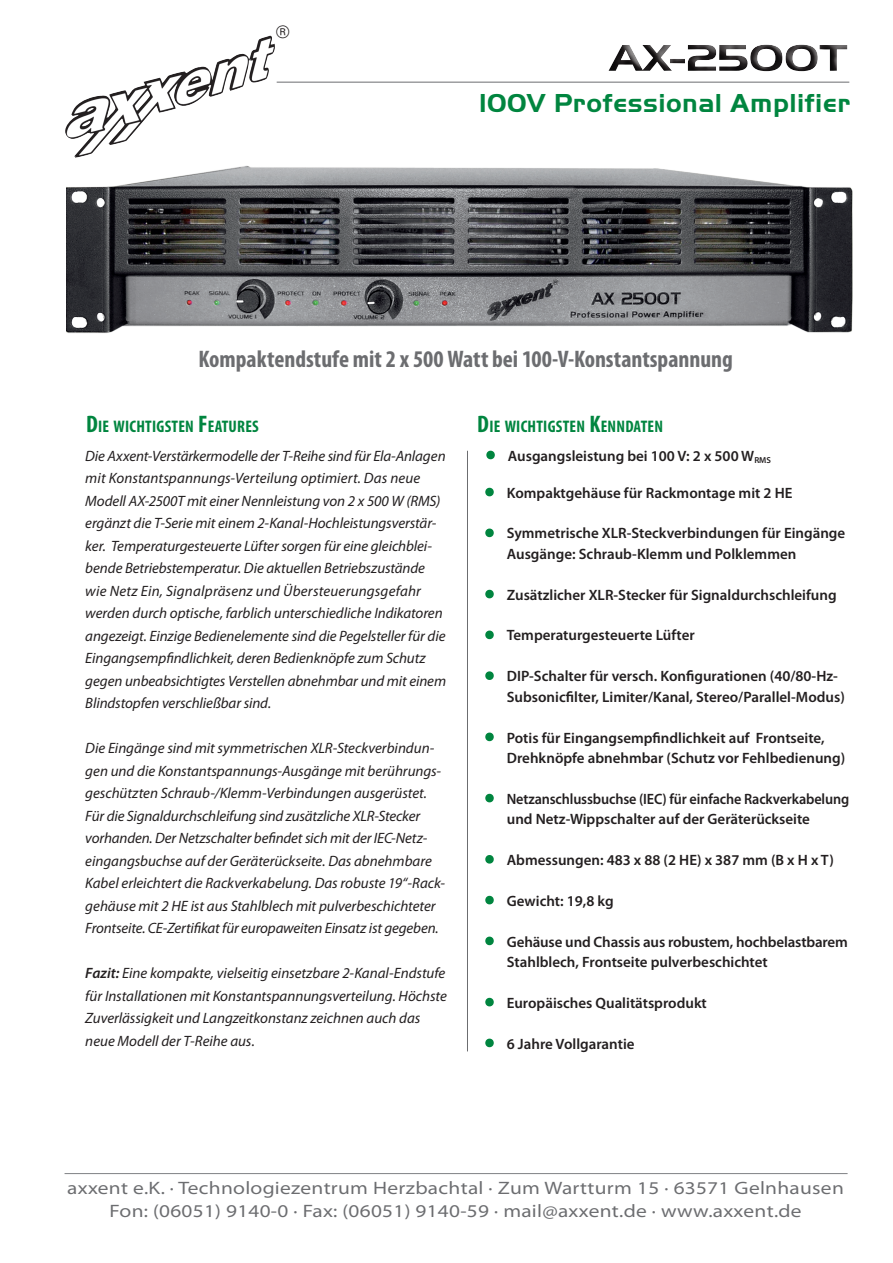
<style>
.page{position:relative;width:893px;height:1263px;background:#fff}
.page>*{position:absolute;margin:0;border:0;box-sizing:border-box;transform-origin:0 0}
.t1{font:700 27px "Handel Got D";letter-spacing:.02em;color:#00853f}
.t2{font:700 condensed 24px "Myriad Pro";color:#6c6d70}
.t3{font:semi-expanded 18px/22.5px "Myriad Pro";letter-spacing:.015em;color:#6c6d70;text-align:center;scale:1.09 1}
.t4{font:17.1px "Univers";color:#231f20}
.t5{font:700 condensed 16.8px "Myriad Pro";letter-spacing:.015em;color:#00853f}
.t6{font:italic 15px/22.5px "Myriad Pro";letter-spacing:-.005em;color:#231f20}
.t7{font:600 15px/20.4px "Myriad Pro";color:#231f20}
.t8{font:600 15px/20.4px "Myriad Pro";color:#231f20;scale:.95 1}
.s1{font-size:24px}
.s2{font-weight:600}
.s3{font-stretch:condensed;font-size:27px;color:#00853f}
</style>
<div class="page">
<hr style="left:467px;top:451px;width:1px;height:600px;background:#6c6d70">
<hr style="left:65px;top:1173px;width:783px;height:1px;background:#808285">
<hr style="left:277px;top:82px;width:572px;height:1px;background:#6c6d70">
<div style="left:598px;top:37px;width:257px;height:43px;background:#231f20;opacity:.75"></div>
<img style="left:65px;top:40px;width:194px;height:118px">
<img style="left:66px;top:165px;width:786px;height:168px">
<div style="left:485px;top:488px;width:9px;height:8px;border:3px solid #00853f;border-radius:50%"></div>
<div style="left:485px;top:528px;width:9px;height:9px;border:3px solid #00853f;border-radius:50%"></div>
<div style="left:485px;top:590px;width:9px;height:8px;border:3px solid #00853f;border-radius:50%"></div>
<div style="left:485px;top:630px;width:9px;height:9px;border:3px solid #00853f;border-radius:50%"></div>
<div style="left:485px;top:671px;width:9px;height:9px;border:3px solid #00853f;border-radius:50%"></div>
<div style="left:485px;top:732px;width:9px;height:9px;border:3px solid #00853f;border-radius:50%"></div>
<div style="left:485px;top:794px;width:9px;height:8px;border:3px solid #00853f;border-radius:50%"></div>
<div style="left:485px;top:855px;width:9px;height:8px;border:3px solid #00853f;border-radius:50%"></div>
<div style="left:485px;top:896px;width:9px;height:8px;border:3px solid #00853f;border-radius:50%"></div>
<div style="left:485px;top:936px;width:9px;height:9px;border:3px solid #00853f;border-radius:50%"></div>
<div style="left:485px;top:998px;width:9px;height:8px;border:3px solid #00853f;border-radius:50%"></div>
<div style="left:485px;top:1038px;width:9px;height:9px;border:3px solid #00853f;border-radius:50%"></div>
<div style="left:486px;top:451px;width:9px;height:8px;border:3px solid #00853f;border-radius:50%"></div>
<p class="t4" style="left:276px;top:22px;width:15px">®</p>
<h1 class="t1" style="left:479px;top:87px;width:372px">100V Professional Amplifier</h1>
<h2 class="t2" style="left:199px;top:345px;width:536px">Kompaktendstufe mit 2 x 500 Watt bei 100-V-Konstantspannung</h2>
<p class="t5" style="left:86px;top:417px;width:174px"><span class="s1">D</span>IE WICHTIGSTEN <span class="s1">F</span>EATURES</p>
<p class="t6" style="left:85px;top:445px;width:362px">Die Axxent-Verstärkermodelle der T-Reihe sind für Ela-Anlagen mit Konstantspannungs-Verteilung optimiert. Das neue Modell AX-2500T mit einer Nennleistung von 2 x 500 W (RMS) ergänzt die T-Serie mit einem 2-Kanal-Hochleistungsverstär&shy;ker. Temperaturgesteuerte Lüfter sorgen für eine gleichblei&shy;bende Betriebstemperatur. Die aktuellen Betriebszustände wie Netz Ein, Signalpräsenz und Übersteuerungsgefahr werden durch optische, farblich unterschiedliche Indikatoren angezeigt. Einzige Bedienelemente sind die Pegelsteller für die Eingangsempfindlichkeit, deren Bedienknöpfe zum Schutz gegen unbeabsichtigtes Verstellen abnehmbar und mit einem Blindstopfen verschließbar sind.</p>
<p class="t6" style="left:85px;top:737px;width:361px">Die Eingänge sind mit symmetrischen XLR-Steckverbindun&shy;gen und die Konstantspannungs-Ausgänge mit berührungs&shy;geschützten Schraub-/Klemm-Verbindungen ausgerüstet.<br>Für die Signaldurchschleifung sind zusätzliche XLR-Stecker vorhanden. Der Netzschalter befindet sich mit der IEC-Netz&shy;eingangsbuchse auf der Geräterückseite. Das abnehmbare Kabel erleichtert die Rackverkabelung. Das robuste 19“-Rack&shy;gehäuse mit 2 HE ist aus Stahlblech mit pulverbeschichteter Frontseite. CE-Zertifikat für europaweiten Einsatz ist gegeben.</p>
<p class="t6" style="left:85px;top:962px;width:363px"><span class="s2">Fazit:</span> Eine kompakte, vielseitig einsetzbare 2-Kanal-Endstufe für Installationen mit Konstantspannungsverteilung. Höchste Zuverlässigkeit und Langzeitkonstanz zeichnen auch das neue Modell der T-Reihe aus.</p>
<p class="t5" style="left:477px;top:417px;width:187px"><span class="s1">D</span>IE WICHTIGSTEN <span class="s1">K</span>ENNDATEN</p>
<p class="t7" style="left:487px;top:446px;width:286px"><span class="s3">•</span> Ausgangsleistung bei 100 V: 2 x 500 W<sub>RMS</sub></p>
<p class="t7" style="left:486px;top:483px;width:308px"><span class="s3">•</span> Kompaktgehäuse für Rackmontage mit 2 HE</p>
<p class="t7" style="left:507px;top:523px;width:340px;text-indent:-21px"><span class="s3">•</span> Symmetrische XLR-Steckverbindungen für Eingänge<br>Ausgänge: Schraub-Klemm und Polklemmen</p>
<p class="t7" style="left:486px;top:585px;width:352px"><span class="s3">•</span> Zusätzlicher XLR-Stecker für Signaldurchschleifung</p>
<p class="t7" style="left:486px;top:625px;width:210px"><span class="s3">•</span> Temperaturgesteuerte Lüfter</p>
<p class="t7" style="left:507px;top:666px;width:340px;text-indent:-21px"><span class="s3">•</span> DIP-Schalter für versch. Konfigurationen (40/80-Hz-<br>Subsonicfilter, Limiter/Kanal, Stereo/Parallel-Modus)</p>
<p class="t7" style="left:507px;top:727px;width:340px;text-indent:-21px"><span class="s3">•</span> Potis für Eingangsempfindlichkeit auf Frontseite,<br>Drehknöpfe abnehmbar (Schutz vor Fehlbedienung)</p>
<p class="t8" style="left:507px;top:789px;width:362px;text-indent:-21px"><span class="s3">•</span> Netzanschlussbuchse (IEC) für einfache Rackverkabelung und Netz-Wippschalter auf der Geräterückseite</p>
<p class="t7" style="left:486px;top:850px;width:350px"><span class="s3">•</span> Abmessungen: 483 x 88 (2 HE) x 387 mm (B x H x T)</p>
<p class="t7" style="left:486px;top:891px;width:129px"><span class="s3">•</span> Gewicht: 19,8 kg</p>
<p class="t7" style="left:507px;top:931px;width:343px;text-indent:-21px"><span class="s3">•</span> Gehäuse und Chassis aus robustem, hochbelastbarem<br>Stahlblech, Frontseite pulverbeschichtet</p>
<p class="t7" style="left:486px;top:993px;width:223px"><span class="s3">•</span> Europäisches Qualitätsprodukt</p>
<p class="t7" style="left:486px;top:1033px;width:150px"><span class="s3">•</span> 6 Jahre Vollgarantie</p>
<p class="t3" style="left:67px;top:1177px;width:714px">axxent e.K. · Technologiezentrum Herzbachtal · Zum Wartturm 15 · 63571 Gelnhausen<br>Fon: (06051) 9140-0 · Fax: (06051) 9140-59 · mail@axxent.de · www.axxent.de</p>
</div>
